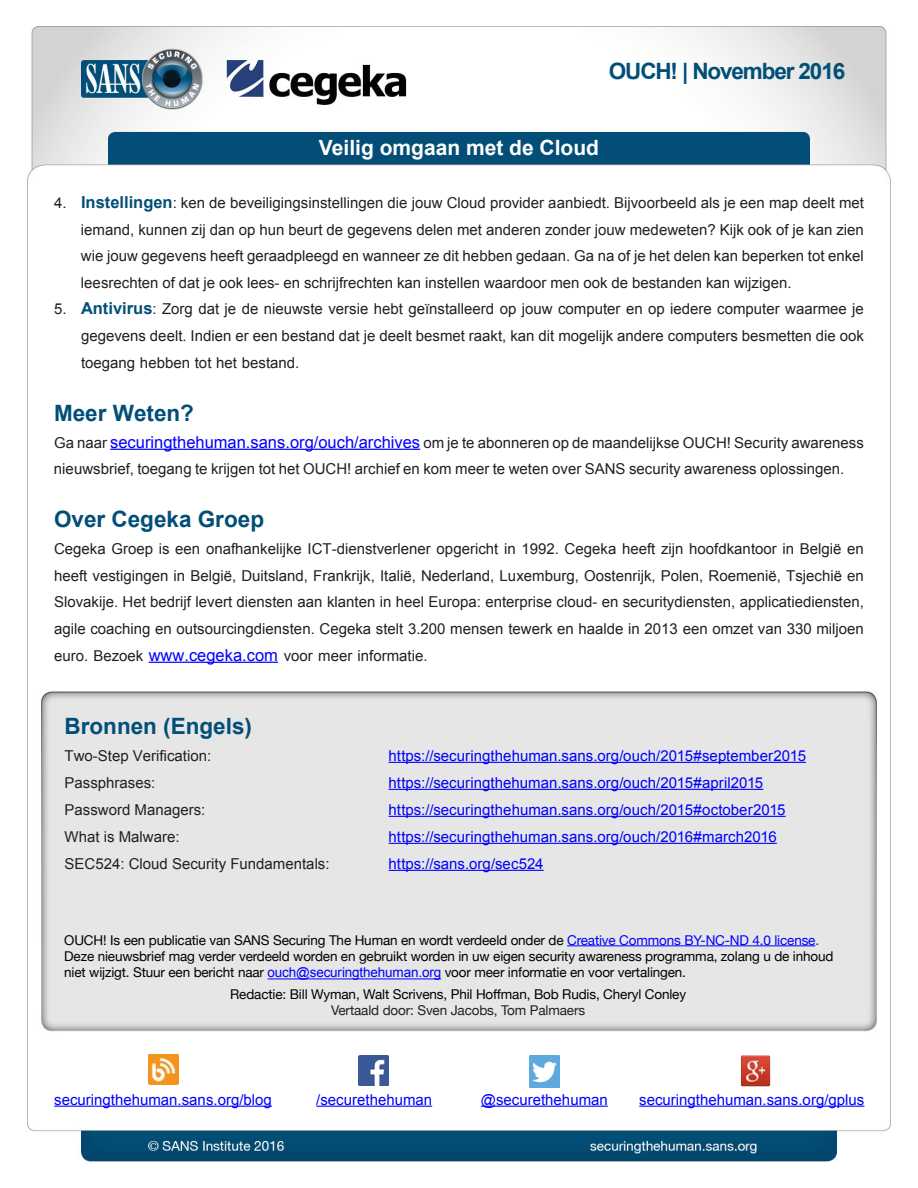
<style>
.page{position:relative;width:918px;height:1188px;background:#fff}
.page>*{position:absolute;margin:0;border:0;box-sizing:border-box;transform-origin:0 0}
.MainText{font:700 22.5px "Arial";color:#024e77}
.t1{font:700 22.5px "Arial";letter-spacing:-.05em;color:#004f77}
.t2{font:700 21px "Arial";color:#fff}
.MainText-2{font:15px/26.7px "Arial";color:#231f20;text-align:justify}
.t3{font:15px "Arial";color:#00f}
.t4{font:13.5px/16.5px "Helvetica Neue";letter-spacing:-.01em;color:#000}
.t5{font:13.5px "Helvetica Neue";letter-spacing:-.01em;color:#231f20}
.s1{font-weight:700;font-size:16.5px;color:#024e77}
.s2{font-size:16.5px;color:#00f}
.s3{color:#00f}
.s4{color:#231f20}
.s5{font-family:"Arial";color:#00f}
</style>
<div class="page">
<img style="left:27px;top:26px;width:864px;height:1136px">
<hr style="left:110px;top:449px;width:310px;height:1px;background:#00f">
<hr style="left:149px;top:662px;width:129px;height:1px;background:#00f">
<hr style="left:567px;top:946px;width:248px;height:1px;background:#00f">
<hr style="left:268px;top:978px;width:173px;height:1px;background:#00f">
<hr style="left:389px;top:762px;width:417px;height:1px;background:#00f">
<hr style="left:389px;top:789px;width:374px;height:1px;background:#00f">
<hr style="left:389px;top:816px;width:397px;height:1px;background:#00f">
<hr style="left:389px;top:843px;width:388px;height:1px;background:#00f">
<hr style="left:389px;top:870px;width:155px;height:1px;background:#00f">
<img style="left:148px;top:1054px;width:30px;height:30px">
<hr style="left:54px;top:1106px;width:218px;height:1px;background:#00f">
<img style="left:359px;top:1055px;width:30px;height:30px">
<hr style="left:316px;top:1106px;width:116px;height:1px;background:#00f">
<img style="left:530px;top:1055px;width:30px;height:32px">
<hr style="left:481px;top:1106px;width:127px;height:1px;background:#00f">
<img style="left:741px;top:1054px;width:30px;height:32px">
<hr style="left:639px;top:1106px;width:225px;height:1px;background:#00f">
<h1 class="t1" style="left:609px;top:56px;width:238px">OUCH! | November 2016</h1>
<p class="MainText-2" style="left:54px;top:189px;width:14px">4.</p>
<p class="MainText-2" style="left:54px;top:296px;width:14px">5.</p>
<h2 class="t2" style="left:319px;top:134px;width:282px">Veilig omgaan met de Cloud</h2>
<p class="MainText-2" style="left:81px;top:189px;width:785px"><span class="s1">Instellingen</span>: ken de beveiligingsinstellingen die jouw Cloud provider aanbiedt. Bijvoorbeeld als je een map deelt met</p>
<p class="MainText-2" style="left:81px;top:216px;width:784px">iemand, kunnen zij dan op hun beurt de gegevens delen met anderen zonder jouw medeweten? Kijk ook of je kan zien wie jouw gegevens heeft geraadpleegd en wanneer ze dit hebben gedaan. Ga na of je het delen kan beperken tot enkel leesrechten of dat je ook lees- en schrijfrechten kan instellen waardoor men ook de bestanden kan wijzigen.</p>
<p class="MainText-2" style="left:81px;top:296px;width:784px"><span class="s1">Antivirus</span>: Zorg dat je de nieuwste versie hebt geïnstalleerd op jouw computer en op iedere computer waarmee je</p>
<p class="MainText-2" style="left:81px;top:323px;width:785px">gegevens deelt. Indien er een bestand dat je deelt besmet raakt, kan dit mogelijk andere computers besmetten die ook toegang hebben tot het bestand.</p>
<p class="MainText" style="left:54px;top:398px;width:142px">Meer Weten?</p>
<p class="MainText-2" style="left:54px;top:429px;width:811px">Ga naar <span class="s2">securingthehuman.sans.org/ouch/archives</span> om je te abonneren op de maandelijkse OUCH! Security awareness nieuwsbrief, toegang te krijgen tot het OUCH! archief en kom meer te weten over SANS security awareness oplossingen.</p>
<p class="MainText" style="left:54px;top:504px;width:212px">Over Cegeka Groep</p>
<p class="MainText-2" style="left:54px;top:536px;width:811px">Cegeka Groep is een onafhankelijke ICT-dienstverlener opgericht in 1992. Cegeka heeft zijn hoofdkantoor in België en heeft vestigingen in België, Duitsland, Frankrijk, Italië, Nederland, Luxemburg, Oostenrijk, Polen, Roemenië, Tsjechië en Slovakije. Het bedrijf levert diensten aan klanten in heel Europa: enterprise cloud- en securitydiensten, applicatiediensten, agile coaching en outsourcingdiensten. Cegeka stelt 3.200 mensen tewerk en haalde in 2013 een omzet van 330 miljoen euro. Bezoek <span class="s2">www.cegeka.com</span> voor meer informatie.</p>
<p class="MainText" style="left:65px;top:711px;width:189px">Bronnen (Engels(</p>
<p class="MainText-2" style="left:65px;top:742px;width:148px">Two-Step Verification:</p>
<p class="t3" style="left:389px;top:746px;width:419px">https://securingthehuman.sans.org/ouch/2015#september2015</p>
<p class="MainText-2" style="left:65px;top:769px;width:92px">Passphrases:</p>
<p class="t3" style="left:389px;top:773px;width:376px">https://securingthehuman.sans.org/ouch/2015#april2015</p>
<p class="MainText-2" style="left:65px;top:796px;width:142px">Password Managers:</p>
<p class="t3" style="left:389px;top:800px;width:399px">https://securingthehuman.sans.org/ouch/2015#october2015</p>
<p class="MainText-2" style="left:65px;top:823px;width:117px">What is Malware:</p>
<p class="t3" style="left:389px;top:827px;width:390px">https://securingthehuman.sans.org/ouch/2016#march2016</p>
<p class="MainText-2" style="left:65px;top:850px;width:267px">SEC524: Cloud Security Fundamentals:</p>
<p class="t3" style="left:389px;top:854px;width:157px">https://sans.org/sec524</p>
<p class="t4" style="left:64px;top:932px;width:771px">OUCH! Is een publicatie van SANS Securing The Human en wordt verdeeld onder de <span class="s3">Creative Commons BY-NC-ND 4.0 license</span><span class="s4">.<br></span>Deze nieuwsbrief mag verder verdeeld worden en gebruikt worden in uw eigen security awareness programma, zolang u de inhoud niet wijzigt. Stuur een bericht naar <span class="s5">ouch@securingthehuman.org</span> voor meer informatie en voor vertalingen.</p>
<p class="t4" style="left:230px;top:986px;width:458px">Redactie: Bill Wyman, Walt Scrivens, Phil Hoffman, Bob Rudis, Cheryl Conley</p>
<p class="t5" style="left:331px;top:1000px;width:256px">Vertaald door: Sven Jacobs, Tom Palmaers</p>
<p class="t3" style="left:54px;top:1090px;width:219px">securingthehuman.sans.org/blog</p>
<p class="t3" style="left:316px;top:1090px;width:117px">/securethehuman</p>
<p class="t3" style="left:481px;top:1090px;width:128px">@securethehuman</p>
<p class="t3" style="left:639px;top:1090px;width:227px">securingthehuman.sans.org/gplus</p>
</div>
